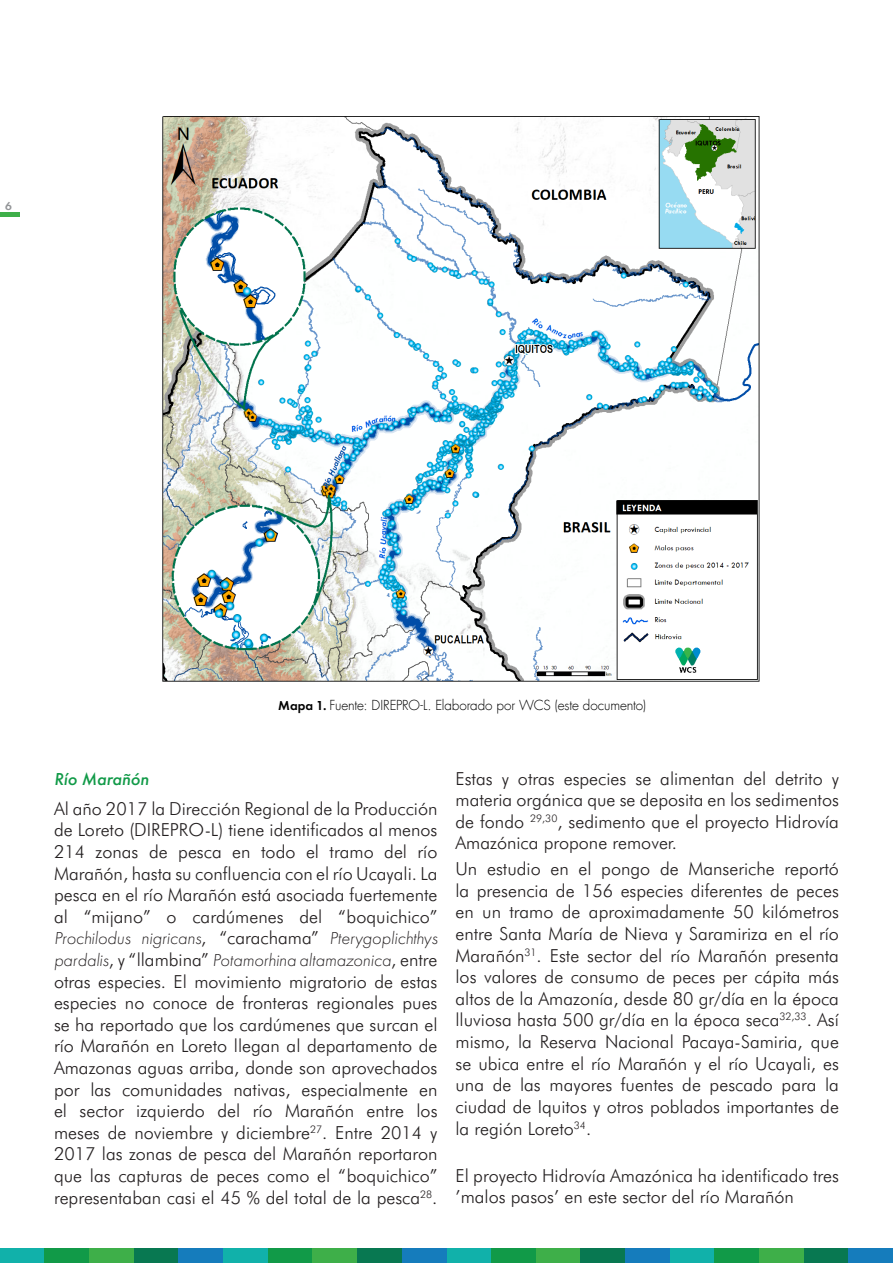
<style>
.page{position:relative;width:893px;height:1263px;background:#fff}
.page>*{position:absolute;margin:0;border:0;box-sizing:border-box;transform-origin:0 0}
.t1{font:300 18px/21.6px "Futura BT";color:#231f20;text-align:justify}
.t2{font:italic 500 18px "Futura PT";color:#119a48}
.TABLA{font:300 13.5px "Futura LT";letter-spacing:-.005em;color:#000}
.t3{font:12px "Futura New Demi";color:#939598}
.s1{font-family:"Futura PT";font-weight:600}
.s2{font-family:"Futura PT";font-style:italic}
</style>
<div class="page">
<div style="left:0;top:1248px;width:45px;height:15px;background:#11b1aa"></div>
<div style="left:446px;top:1248px;width:45px;height:15px;background:#11b1aa"></div>
<div style="left:223px;top:1248px;width:45px;height:15px;background:#11b1aa"></div>
<div style="left:670px;top:1248px;width:44px;height:15px;background:#11b1aa"></div>
<div style="left:45px;top:1248px;width:44px;height:15px;background:#119a48"></div>
<div style="left:491px;top:1248px;width:45px;height:15px;background:#119a48"></div>
<div style="left:268px;top:1248px;width:45px;height:15px;background:#119a48"></div>
<div style="left:714px;top:1248px;width:45px;height:15px;background:#119a48"></div>
<div style="left:89px;top:1248px;width:45px;height:15px;background:#3eaf49"></div>
<div style="left:536px;top:1248px;width:44px;height:15px;background:#3eaf49"></div>
<div style="left:313px;top:1248px;width:44px;height:15px;background:#3eaf49"></div>
<div style="left:759px;top:1248px;width:45px;height:15px;background:#3eaf49"></div>
<div style="left:134px;top:1248px;width:45px;height:15px;background:#087851"></div>
<div style="left:580px;top:1248px;width:45px;height:15px;background:#087851"></div>
<div style="left:357px;top:1248px;width:45px;height:15px;background:#087851"></div>
<div style="left:804px;top:1248px;width:44px;height:15px;background:#087851"></div>
<div style="left:179px;top:1248px;width:44px;height:15px;background:#157cbc"></div>
<div style="left:625px;top:1248px;width:45px;height:15px;background:#157cbc"></div>
<div style="left:402px;top:1248px;width:44px;height:15px;background:#157cbc"></div>
<div style="left:848px;top:1248px;width:45px;height:15px;background:#157cbc"></div>
<hr style="left:0;top:212px;width:19px;height:4px;background:#3eaf49">
<img style="left:162px;top:116px;width:598px;height:566px">
<p class="t3" style="left:5px;top:198px;width:8px">6</p>
<p class="TABLA" style="left:278px;top:697px;width:369px"><span class="s1">Mapa 1.</span> Fuente: DIREPRO-L. Elaborado por WCS (este documento)</p>
<p class="t2" style="left:54px;top:767px;width:96px">Río Marañón</p>
<p class="t1" style="left:54px;top:797px;width:385px">Al año 2017 la Dirección Regional de la Producción de Loreto (DIREPRO-L) tiene identificados al menos 214 zonas de pesca en todo el tramo del río Marañón, hasta su confluencia con el río Ucayali. La pesca en el río Marañón está asociada fuertemente al “mijano” o cardúmenes del “boquichico” <span class="s2">Prochilodus nigricans</span>, “carachama” <span class="s2">Pterygoplichthys pardalis</span>, y “llambina” <span class="s2">Potamorhina altamazonica</span>, entre otras especies. El movimiento migratorio de estas especies no conoce de fronteras regionales pues se ha reportado que los cardúmenes que surcan el río Marañón en Loreto llegan al departamento de Amazonas aguas arriba, donde son aprovechados por las comunidades nativas, especialmente en el sector izquierdo del río Marañón entre los meses de noviembre y diciembre<sup>27</sup>. Entre 2014 y 2017 las zonas de pesca del Marañón reportaron que las capturas de peces como el “boquichico” representaban casi el 45 % del total de la pesca<sup>28</sup>.</p>
<p class="t1" style="left:455px;top:767px;width:385px">Estas y otras especies se alimentan del detrito y materia orgánica que se deposita en los sedimentos de fondo <sup>29,30</sup>, sedimento que el proyecto Hidrovía Amazónica propone remover.</p>
<p class="t1" style="left:455px;top:858px;width:385px">Un estudio en el pongo de Manseriche reportó la presencia de 156 especies diferentes de peces en un tramo de aproximadamente 50 kilómetros entre Santa María de Nieva y Saramiriza en el río Marañón<sup>31</sup>. Este sector del río Marañón presenta los valores de consumo de peces per cápita más altos de la Amazonía, desde 80 gr/día en la época lluviosa hasta 500 gr/día en la época seca<sup>32,33</sup>. Así mismo, la Reserva Nacional Pacaya-Samiria, que se ubica entre el río Marañón y el río Ucayali, es una de las mayores fuentes de pescado para la ciudad de Iquitos y otros poblados importantes de la región Loreto<sup>34</sup>.</p>
<p class="t1" style="left:455px;top:1164px;width:385px">El proyecto Hidrovía Amazónica ha identificado tres ’malos pasos’ en este sector del río Marañón</p>
</div>
